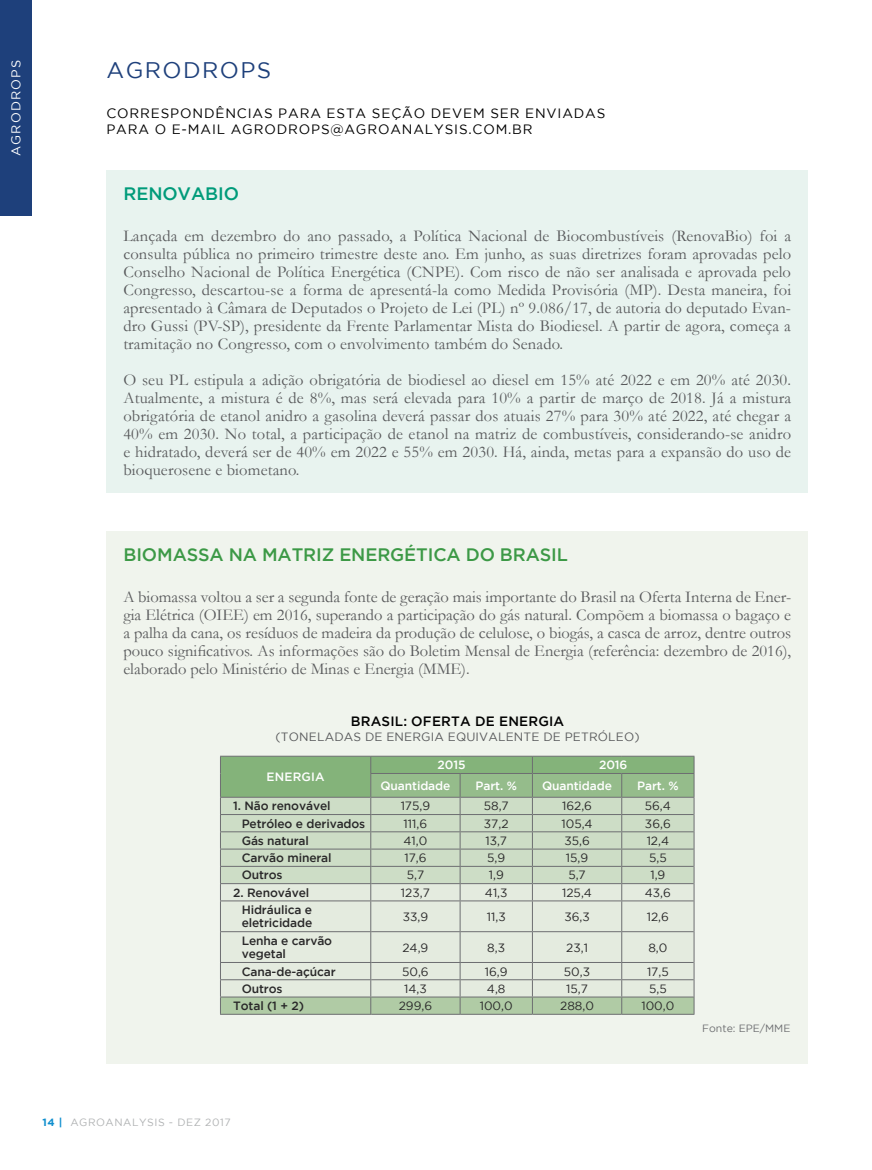
<style>
.page{position:relative;width:872px;height:1170px;background:#fff}
.page>*{position:absolute;margin:0;border:0;box-sizing:border-box;transform-origin:0 0}
.t1{font:22.5px "Gotham";letter-spacing:.065em;color:#1e407b}
.t2{font:500 18px "Gotham";letter-spacing:-.005em;color:#3c9946}
.t3{font:500 18px "Gotham";letter-spacing:-.005em;color:#009b7a}
.t4{font:16.5px/18px "Garamond";letter-spacing:.01em;color:#58595b;text-align:justify}
.t5{font:13.5px/16.2px "Gotham";letter-spacing:.065em;color:#000}
.t6{font:500 13.5px "Gotham";letter-spacing:.015em;color:#000}
.t7{font:12.75px "Gotham";letter-spacing:.095em;color:#fff}
.t8{font:12px "Gotham";color:#292829}
.t9{font:500 12px/13.5px "Gotham";letter-spacing:-.01em;color:#292829}
.t10{font:12px "Gotham";letter-spacing:.015em;color:#58595b}
.t11{font:500 12px "Gotham";letter-spacing:-.01em;color:#fff}
.t12{font:500 12px "Gotham";letter-spacing:.015em;color:#fff}
.t13{font:10.5px "Gotham";letter-spacing:.05em;color:#b1b3b4}
.t14{font:10.5px "Gotham";color:#6d6e71}
.s1{font-weight:700;color:#0e8ece}
</style>
<div class="page">
<div style="left:0;top:0;width:32px;height:216px;background:#1e407b"></div>
<div style="left:106px;top:170px;width:702px;height:322px;background:#e8f3ef"></div>
<div style="left:106px;top:531px;width:702px;height:532px;background:#f0f4ed"></div>
<div style="left:221px;top:901px;width:472px;height:30px;background:#e4ebdf"></div>
<hr style="left:220px;top:755px;width:151px;height:1px;background:#6d6e71">
<hr style="left:371px;top:755px;width:89px;height:1px;background:#6d6e71">
<hr style="left:460px;top:755px;width:72px;height:1px;background:#6d6e71">
<hr style="left:532px;top:755px;width:90px;height:1px;background:#6d6e71">
<hr style="left:622px;top:755px;width:72px;height:1px;background:#6d6e71">
<hr style="left:220px;top:901px;width:1px;height:30px;background:#6d6e71">
<hr style="left:220px;top:900px;width:151px;height:1px;background:#6d6e71">
<hr style="left:220px;top:931px;width:151px;height:1px;background:#6d6e71">
<hr style="left:370px;top:901px;width:1px;height:30px;background:#6d6e71">
<hr style="left:460px;top:901px;width:1px;height:30px;background:#6d6e71">
<hr style="left:532px;top:901px;width:1px;height:30px;background:#6d6e71">
<hr style="left:621px;top:901px;width:1px;height:30px;background:#6d6e71">
<hr style="left:371px;top:900px;width:89px;height:1px;background:#6d6e71">
<hr style="left:460px;top:900px;width:72px;height:1px;background:#6d6e71">
<hr style="left:532px;top:900px;width:90px;height:1px;background:#6d6e71">
<hr style="left:622px;top:900px;width:71px;height:1px;background:#6d6e71">
<hr style="left:371px;top:931px;width:89px;height:1px;background:#6d6e71">
<hr style="left:460px;top:931px;width:72px;height:1px;background:#6d6e71">
<hr style="left:532px;top:931px;width:90px;height:1px;background:#6d6e71">
<hr style="left:622px;top:931px;width:71px;height:1px;background:#6d6e71">
<svg style="left:220px;top:756px;width:474px;height:144px;background:#b7cdb0"></svg>
<hr style="left:693px;top:900px;width:1px;height:31px;background:#6d6e71">
<hr style="left:693px;top:931px;width:1px;height:31px;background:#6d6e71">
<svg style="left:220px;top:932px;width:474px;height:82px"></svg>
<p class="t7" style="left:9px;top:156px;width:98px;rotate:-90deg">AGRODROPS</p>
<h1 class="t1" style="left:106px;top:57px;width:166px">AGRODROPS</h1>
<p class="t5" style="left:106px;top:105px;width:500px">CORRESPONDÊNCIAS PARA ESTA SEÇÃO DEVEM SER ENVIADAS<br>PARA O E-MAIL AGRODROPS@AGROANALYSIS.COM.BR</p>
<p class="t3" style="left:123px;top:184px;width:117px">RENOVABIO</p>
<p class="t4" style="left:123px;top:227px;width:669px">Lançada em dezembro do ano passado, a Política Nacional de Biocombustíveis (RenovaBio) foi a consulta pública no primeiro trimestre deste ano. Em junho, as suas diretrizes foram aprovadas pelo Conselho Nacional de Política Energética (CNPE). Com risco de não ser analisada e aprovada pelo Congresso, descartou-se a forma de apresentá-la como Medida Provisória (MP). Desta maneira, foi apresentado à Câmara de Deputados o Projeto de Lei (PL) nº 9.086/17, de autoria do deputado Evan&shy;dro Gussi (PV-SP), presidente da Frente Parlamentar Mista do Biodiesel. A partir de agora, começa a tramitação no Congresso, com o envolvimento também do Senado.</p>
<p class="t4" style="left:123px;top:371px;width:669px">O seu PL estipula a adição obrigatória de biodiesel ao diesel em 15% até 2022 e em 20% até 2030.<br>Atualmente, a mistura é de 8%, mas será elevada para 10% a partir de março de 2018. Já a mistura obrigatória de etanol anidro a gasolina deverá passar dos atuais 27% para 30% até 2022, até chegar a 40% em 2030. No total, a participação de etanol na matriz de combustíveis, considerando-se anidro e hidratado, deverá ser de 40% em 2022 e 55% em 2030. Há, ainda, metas para a expansão do uso de bioquerosene e biometano.</p>
<p class="t2" style="left:123px;top:544px;width:446px">BIOMASSA NA MATRIZ ENERGÉTICA DO BRASIL</p>
<p class="t4" style="left:123px;top:587px;width:669px">A biomassa voltou a ser a segunda fonte de geração mais importante do Brasil na Oferta Interna de Ener&shy;gia Elétrica (OIEE) em 2016, superando a participação do gás natural. Compõem a biomassa o bagaço e a palha da cana, os resíduos de madeira da produção de celulose, o biogás, a casca de arroz, dentre outros pouco significativos. As informações são do Boletim Mensal de Energia (referência: dezembro de 2016), elaborado pelo Ministério de Minas e Energia (MME).</p>
<p class="t6" style="left:351px;top:713px;width:215px">BRASIL: OFERTA DE ENERGIA</p>
<p class="t10" style="left:276px;top:729px;width:365px">(TONELADAS DE ENERGIA EQUIVALENTE DE PETRÓLEO)</p>
<p class="t12" style="left:267px;top:770px;width:59px">ENERGIA</p>
<p class="t11" style="left:437px;top:758px;width:29px">2015</p>
<p class="t11" style="left:599px;top:758px;width:30px">2016</p>
<p class="t11" style="left:380px;top:778px;width:71px">Quantidade</p>
<p class="t11" style="left:475px;top:778px;width:43px">Part. %</p>
<p class="t11" style="left:542px;top:778px;width:71px">Quantidade</p>
<p class="t11" style="left:637px;top:778px;width:43px">Part. %</p>
<p class="t9" style="left:233px;top:799px;width:99px">1. Não renovável</p>
<p class="t8" style="left:401px;top:799px;width:31px">175,9</p>
<p class="t8" style="left:484px;top:799px;width:26px">58,7</p>
<p class="t8" style="left:562px;top:799px;width:31px">162,6</p>
<p class="t8" style="left:645px;top:799px;width:28px">56,4</p>
<p class="t9" style="left:242px;top:816px;width:125px">Petróleo e derivados</p>
<p class="t8" style="left:403px;top:816px;width:25px">111,6</p>
<p class="t8" style="left:484px;top:816px;width:26px">37,2</p>
<p class="t8" style="left:561px;top:816px;width:33px">105,4</p>
<p class="t8" style="left:645px;top:816px;width:27px">36,6</p>
<p class="t9" style="left:242px;top:833px;width:69px">Gás natural</p>
<p class="t8" style="left:403px;top:833px;width:25px">41,0</p>
<p class="t8" style="left:485px;top:833px;width:23px">13,7</p>
<p class="t8" style="left:564px;top:833px;width:27px">35,6</p>
<p class="t8" style="left:646px;top:833px;width:24px">12,4</p>
<p class="t9" style="left:242px;top:850px;width:91px">Carvão mineral</p>
<p class="t8" style="left:404px;top:851px;width:24px">17,6</p>
<p class="t8" style="left:487px;top:851px;width:20px">5,9</p>
<p class="t8" style="left:566px;top:851px;width:24px">15,9</p>
<p class="t8" style="left:649px;top:851px;width:19px">5,5</p>
<p class="t9" style="left:242px;top:868px;width:42px">Outros</p>
<p class="t8" style="left:407px;top:868px;width:19px">5,7</p>
<p class="t8" style="left:489px;top:868px;width:16px">1,9</p>
<p class="t8" style="left:568px;top:868px;width:19px">5,7</p>
<p class="t8" style="left:650px;top:868px;width:16px">1,9</p>
<p class="t9" style="left:233px;top:885px;width:78px">2. Renovável</p>
<p class="t8" style="left:401px;top:885px;width:30px">123,7</p>
<p class="t8" style="left:485px;top:885px;width:24px">41,3</p>
<p class="t8" style="left:562px;top:885px;width:31px">125,4</p>
<p class="t8" style="left:645px;top:885px;width:28px">43,6</p>
<p class="t9" style="left:242px;top:902px;width:72px">Hidráulica e eletricidade</p>
<p class="t8" style="left:403px;top:909px;width:27px">33,9</p>
<p class="t8" style="left:487px;top:909px;width:20px">11,3</p>
<p class="t8" style="left:564px;top:909px;width:27px">36,3</p>
<p class="t8" style="left:647px;top:909px;width:24px">12,6</p>
<p class="t9" style="left:242px;top:933px;width:92px">Lenha e carvão vegetal</p>
<p class="t8" style="left:402px;top:940px;width:27px">24,9</p>
<p class="t8" style="left:487px;top:940px;width:19px">8,3</p>
<p class="t8" style="left:566px;top:940px;width:23px">23,1</p>
<p class="t8" style="left:648px;top:940px;width:21px">8,0</p>
<p class="t9" style="left:242px;top:964px;width:96px">Cana-de-açúcar</p>
<p class="t8" style="left:402px;top:964px;width:28px">50,6</p>
<p class="t8" style="left:485px;top:964px;width:24px">16,9</p>
<p class="t8" style="left:564px;top:964px;width:28px">50,3</p>
<p class="t8" style="left:647px;top:964px;width:23px">17,5</p>
<p class="t9" style="left:242px;top:981px;width:42px">Outros</p>
<p class="t8" style="left:404px;top:981px;width:24px">14,3</p>
<p class="t8" style="left:487px;top:981px;width:20px">4,8</p>
<p class="t8" style="left:566px;top:981px;width:23px">15,7</p>
<p class="t8" style="left:649px;top:981px;width:19px">5,5</p>
<p class="t9" style="left:233px;top:998px;width:72px">Total (1 + 2)</p>
<p class="t8" style="left:399px;top:999px;width:35px">299,6</p>
<p class="t8" style="left:480px;top:999px;width:34px">100,0</p>
<p class="t8" style="left:560px;top:999px;width:35px">288,0</p>
<p class="t8" style="left:641px;top:999px;width:34px">100,0</p>
<p class="t14" style="left:702px;top:1022px;width:90px">Fonte: EPE/MME</p>
<p class="t13" style="left:43px;top:1116px;width:190px"><span class="s1">14 |</span> AGROANALYSIS - DEZ 2017</p>
</div>
